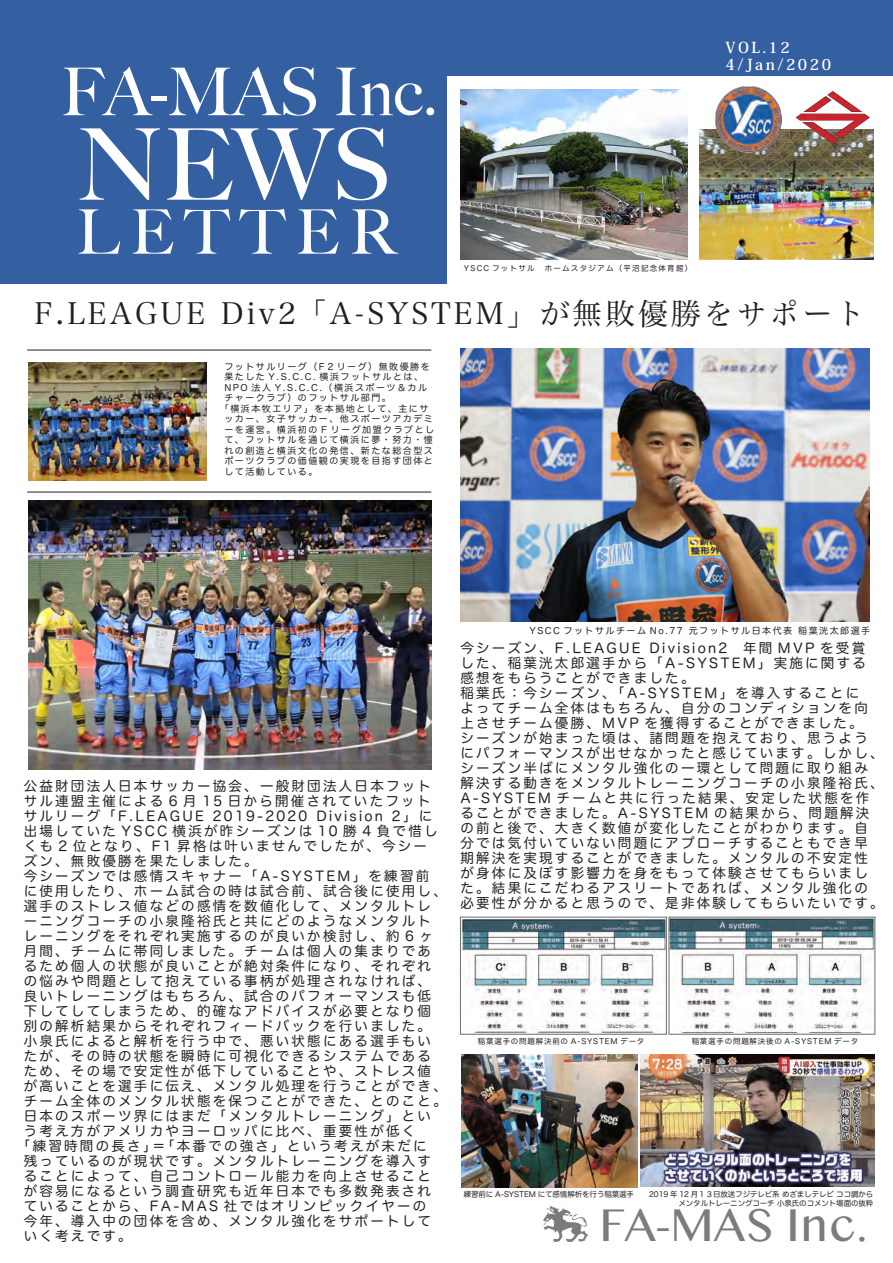
<style>
.page{position:relative;width:893px;height:1263px;background:#fff}
.page>*{position:absolute;margin:0;border:0;box-sizing:border-box;transform-origin:0 0}
.t1{font:500 99px "Big Caslon";color:#fff}
.t2{font:500 66px "Big Caslon";color:#fff}
.t3{font:500 61.5px "Big Caslon";letter-spacing:.165em;color:#fbfbfc}
.t4{font:48.75px "Oriya MN";color:#7b7c7f}
.t5{font:30px "Hira Min Pro W3";letter-spacing:.095em;color:#231f20}
.t6{font:700 15px/16.5px "Koz Min Pro";letter-spacing:.165em;color:#fff}
.t7{font:13.5px/15px "Hira Maru Pro N W4";letter-spacing:.165em;color:#231f20}
.t8{font:9px "Hira Maru Pro W4";letter-spacing:.165em;color:#231f20}
.t9{font:9px "Hira Maru Pro N W4";letter-spacing:.165em;color:#231f20}
.t10{font:7.5px/9px "Hira Maru Pro N W4";letter-spacing:-.015em;color:#231f20;text-align:right}
.t11{font:7.5px "Hira Maru Pro N W4";letter-spacing:.105em;color:#231f20}
.t12{font:7.5px "Hira Maru Pro N W4";letter-spacing:.165em;color:#231f20}
</style>
<div class="page">
<div style="left:446px;top:0;width:447px;height:75px;background:#345fa0"></div>
<div style="left:0;top:0;width:446px;height:283px;background:#345fa0"></div>
<hr style="left:27px;top:350px;width:404px;height:1px;background:#231f20">
<hr style="left:27px;top:492px;width:404px;height:1px;background:#231f20">
<img style="left:460px;top:348px;width:410px;height:273px">
<img style="left:460px;top:90px;width:227px;height:170px">
<img style="left:699px;top:130px;width:174px;height:130px">
<img style="left:715px;top:87px;width:66px;height:66px">
<img style="left:796px;top:91px;width:74px;height:53px">
<img style="left:29px;top:362px;width:177px;height:118px">
<img style="left:28px;top:501px;width:403px;height:268px">
<img style="left:640px;top:1055px;width:235px;height:132px">
<img style="left:461px;top:1055px;width:177px;height:132px">
<img style="left:461px;top:919px;width:205px;height:116px">
<img style="left:671px;top:919px;width:202px;height:113px">
<div style="left:669px;top:917px;width:206px;height:117px;border:1px solid #6c6d70"></div>
<div style="left:460px;top:917px;width:207px;height:117px;border:1px solid #6c6d70"></div>
<img style="left:544px;top:1206px;width:44px;height:35px">
<h2 class="t2" style="left:61px;top:38px;width:379px">FA-MAS Inc.</h2>
<h1 class="t1" style="left:76px;top:83px;width:317px">NEWS</h1>
<h3 class="t3" style="left:76px;top:181px;width:321px">LETTER</h3>
<p class="t12" style="left:464px;top:262px;width:230px">YSCC フットサル　ホームスタジアム（平沼記念体育館）</p>
<p class="t6" style="left:725px;top:39px;width:107px">VOL.12<br>4/Jan/2020</p>
<h3 class="t5" style="left:34px;top:288px;width:832px">F.LEAGUE Div2 「A-SYSTEM」が無敗優勝をサポート</h3>
<p class="t8" style="left:224px;top:359px;width:207px">フットサルリーグ（F２リーグ）無敗優勝を</p>
<p class="t8" style="left:224px;top:369px;width:200px">果たした Y.S.C.C. 横浜フットサルとは、</p>
<p class="t8" style="left:224px;top:380px;width:204px">NPO 法人 Y.S.C.C.（横浜スポーツ＆カル</p>
<p class="t8" style="left:224px;top:390px;width:168px">チャークラブ）のフットサル部門。</p>
<p class="t8" style="left:220px;top:401px;width:210px">「横浜本牧エリア」を本拠地として、主にサ</p>
<p class="t8" style="left:224px;top:411px;width:210px">ッカー、女子サッカー、他スポーツアカデミ</p>
<p class="t8" style="left:224px;top:422px;width:211px">ーを運営。横浜初の F リーグ加盟クラブとし</p>
<p class="t8" style="left:224px;top:432px;width:210px">て、フットサルを通じて横浜に夢・努力・憧</p>
<p class="t8" style="left:224px;top:443px;width:210px">れの創造と横浜文化の発信、新たな総合型ス</p>
<p class="t8" style="left:224px;top:453px;width:210px">ポーツクラブの価値観の実現を目指す団体と</p>
<p class="t8" style="left:224px;top:464px;width:95px">して活動している。</p>
<p class="t7" style="left:24px;top:778px;width:409px">公益財団法人日本サッカー協会、一般財団法人日本フット</p>
<p class="t7" style="left:24px;top:793px;width:408px">サル連盟主催による 6 月 15 日から開催されていたフット</p>
<p class="t7" style="left:24px;top:808px;width:410px">サルリーグ「F.LEAGUE 2019-2020 Division 2」に</p>
<p class="t7" style="left:24px;top:823px;width:415px">出場していた YSCC 横浜が昨シーズンは 10 勝 4 負で惜し</p>
<p class="t7" style="left:24px;top:838px;width:405px">くも 2 位となり、F1 昇格は叶いませんでしたが、今シー</p>
<p class="t7" style="left:24px;top:853px;width:236px">ズン、無敗優勝を果たしました。</p>
<p class="t7" style="left:24px;top:868px;width:407px">今シーズンでは感情スキャナー「A-SYSTEM」を練習前</p>
<p class="t7" style="left:24px;top:883px;width:425px">に使用したり、ホーム試合の時は試合前、試合後に使用し、</p>
<p class="t7" style="left:24px;top:898px;width:409px">選手のストレス値などの感情を数値化して、メンタルトレ</p>
<p class="t7" style="left:24px;top:913px;width:409px">ーニングコーチの小泉隆裕氏と共にどのようなメンタルト</p>
<p class="t7" style="left:24px;top:928px;width:411px">レーニングをそれぞれ実施するのが良いか検討し、約 6 ヶ</p>
<p class="t7" style="left:24px;top:943px;width:409px">月間、チームに帯同しました。チームは個人の集まりであ</p>
<p class="t7" style="left:24px;top:958px;width:409px">るため個人の状態が良いことが絶対条件になり、それぞれ</p>
<p class="t7" style="left:24px;top:973px;width:409px">の悩みや問題として抱えている事柄が処理されなければ、</p>
<p class="t7" style="left:24px;top:988px;width:409px">良いトレーニングはもちろん、試合のパフォーマンスも低</p>
<p class="t7" style="left:24px;top:1003px;width:409px">下してしてしまうため、的確なアドバイスが必要となり個</p>
<p class="t7" style="left:24px;top:1018px;width:409px">別の解析結果からそれぞれフィードバックを行いました。</p>
<p class="t7" style="left:24px;top:1033px;width:409px">小泉氏によると解析を行う中で、悪い状態にある選手もい</p>
<p class="t7" style="left:24px;top:1048px;width:409px">たが、その時の状態を瞬時に可視化できるシステムである</p>
<p class="t7" style="left:24px;top:1063px;width:409px">ため、その場で安定性が低下していることや、ストレス値</p>
<p class="t7" style="left:24px;top:1078px;width:425px">が高いことを選手に伝え、メンタル処理を行うことができ、</p>
<p class="t7" style="left:24px;top:1093px;width:425px">チーム全体のメンタル状態を保つことができた、とのこと。</p>
<p class="t7" style="left:24px;top:1108px;width:409px">日本のスポーツ界にはまだ「メンタルトレーニング」とい</p>
<p class="t7" style="left:24px;top:1123px;width:393px">う考え方がアメリカやヨーロッパに比べ、重要性が低く</p>
<p class="t7" style="left:17px;top:1138px;width:411px">「練習時間の長さ」＝「本番での強さ」という考えが未だに</p>
<p class="t7" style="left:24px;top:1153px;width:409px">残っているのが現状です。メンタルトレーニングを導入す</p>
<p class="t7" style="left:24px;top:1168px;width:409px">ることによって、自己コントロール能力を向上させること</p>
<p class="t7" style="left:24px;top:1183px;width:409px">が容易になるという調査研究も近年日本でも多数発表され</p>
<p class="t7" style="left:24px;top:1198px;width:404px">ていることから、FA-MAS 社ではオリンピックイヤーの</p>
<p class="t7" style="left:24px;top:1213px;width:409px">今年、導入中の団体を含め、メンタル強化をサポートして</p>
<p class="t7" style="left:24px;top:1228px;width:110px">いく考えです。</p>
<p class="t9" style="left:529px;top:623px;width:342px">YSCC フットサルチーム No.77 元フットサル日本代表 稲葉洸太郎選手</p>
<p class="t7" style="left:460px;top:639px;width:425px">今シーズン、F.LEAGUE Division2 年間 MVP を受賞<br>した、稲葉洸太郎選手から「A-SYSTEM」実施に関する<br>感想をもらうことができました。<br>稲葉氏：今シーズン、「A-SYSTEM」を導入することに<br>よってチーム全体はもちろん、自分のコンディションを向上させチーム優勝、MVP を獲得することができました。<br>シーズンが始まった頃は、諸問題を抱えており、思うようにパフォーマンスが出せなかったと感じています。しかし、シーズン半ばにメンタル強化の一環として問題に取り組み解決する動きをメンタルトレーニングコーチの小泉隆裕氏、<br>A-SYSTEM チームと共に行った結果、安定した状態を作ることができました。A-SYSTEM の結果から、問題解決の前と後で、大きく数値が変化したことがわかります。自分では気付いていない問題にアプローチすることもでき早期解決を実現することができました。メンタルの不安定性が身体に及ぼす影響力を身をもって体験させてもらいました。結果にこだわるアスリートであれば、メンタル強化の必要性が分かると思うので、是非体験してもらいたいです。</p>
<p class="t11" style="left:478px;top:1034px;width:168px">稲葉選手の問題解決前の A-SYSTEM データ</p>
<p class="t11" style="left:692px;top:1034px;width:168px">稲葉選手の問題解決後の A-SYSTEM データ</p>
<p class="t10" style="left:464px;top:1189px;width:172px">練習前に A-SYSTEM にて感情解析を行う稲葉選手</p>
<p class="t10" style="left:649px;top:1189px;width:226px">2019 年 12 月１３日放送フジテレビ系 めざましテレビ ココ調からメンタルトレーニングコーチ 小泉氏のコメント場面の抜粋</p>
<h3 class="t4" style="left:600px;top:1199px;width:269px">FA-MAS Inc.</h3>
</div>
